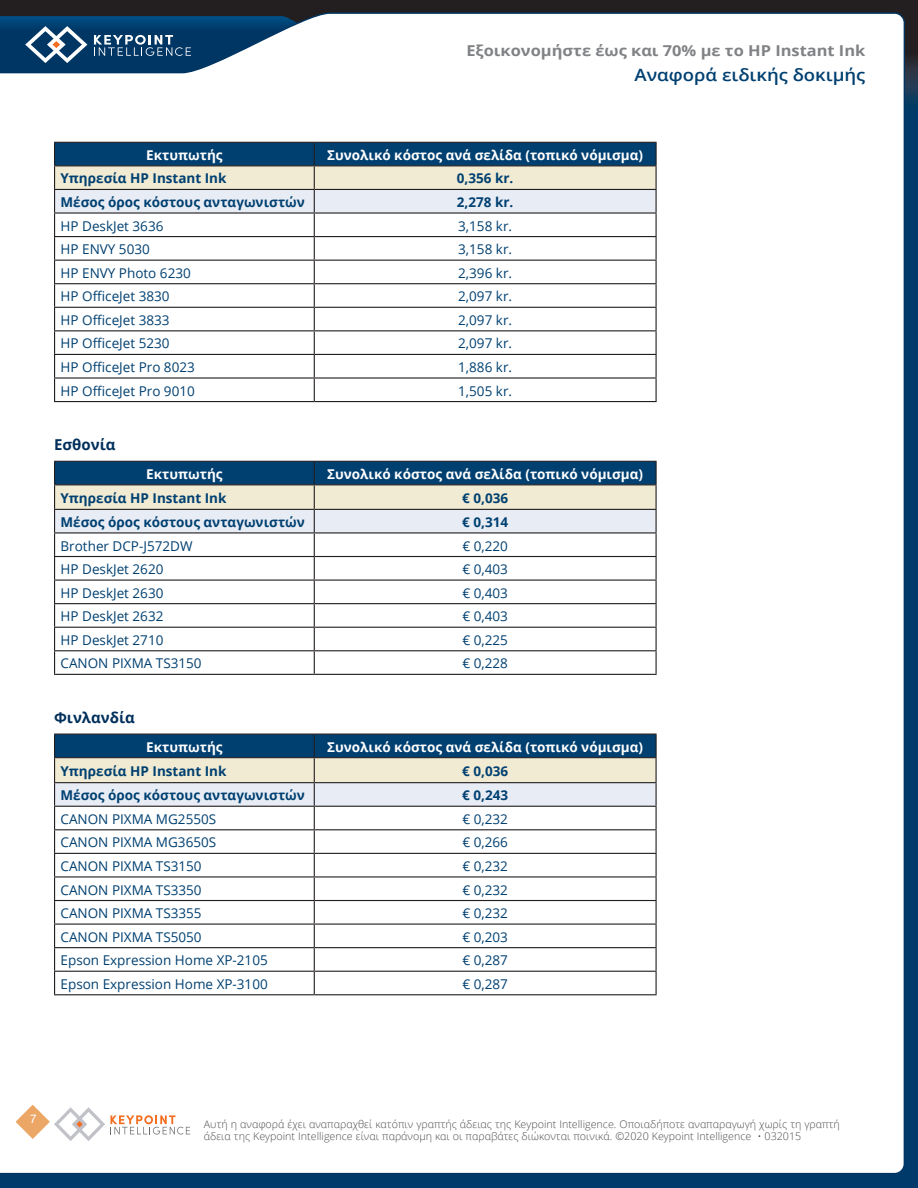
<style>
.page{position:relative;width:918px;height:1188px;background:#fff}
.page>*{position:absolute;margin:0;border:0;box-sizing:border-box;transform-origin:0 0}
.t1{font:600 16.95px "Open Sans";color:#004071;scale:1.09 1}
.t2{font:700 15px "Open Sans";color:#808285;scale:1.09 1}
.CTR_TABLE_HEAD_LEFT{font:700 15px "Open Sans";color:#002f5b}
.CTR_TABLE_TITLE{font:13.5px "Open Sans";color:#004071}
.CTR_TABLE_TITLE-2{font:700 13.5px "Open Sans";color:#004071}
.CTR_TABLE_HEAD_WHITE{font:700 13.5px "Open Sans";color:#fff}
.t3{font:11.85px "Helvetica Neue LT Pro";color:#fff}
.t4{font:300 10.5px/12px "Open Sans";color:#4b4c4d}
</style>
<div class="page">
<div style="left:0;top:60px;width:918px;height:1128px;background:#003a6a"></div>
<div style="left:0;top:0;width:918px;height:72px;background:#231f20"></div>
<svg style="left:906px;top:58px;width:12px;height:42px"></svg>
<div style="left:0;top:12px;width:906px;height:1161px;background:#fff"></div>
<svg style="left:0;top:16px;width:353px;height:69px;background:#7292ac"></svg>
<svg style="left:9px;top:1098px;width:181px;height:47px;background:#f7eee7"></svg>
<svg style="left:54px;top:142px;width:603px;height:259px;background:#dadfe2"></svg>
<hr style="left:54px;top:401px;width:260px;height:1px;background:#231f20">
<hr style="left:314px;top:401px;width:343px;height:1px;background:#231f20">
<svg style="left:54px;top:461px;width:603px;height:213px;background:#d4dbde"></svg>
<hr style="left:54px;top:674px;width:260px;height:1px;background:#231f20">
<hr style="left:314px;top:674px;width:343px;height:1px;background:#231f20">
<svg style="left:54px;top:734px;width:603px;height:260px;background:#dadfe2"></svg>
<hr style="left:54px;top:994px;width:260px;height:1px;background:#231f20">
<hr style="left:314px;top:994px;width:343px;height:1px;background:#231f20">
<p class="t2" style="left:466px;top:40px;width:368px">Εξοικονομήστε έως και 70% με το HP Instant Ink</p>
<p class="t1" style="left:634px;top:63px;width:213px">Αναφορά ειδικής δοκιμής</p>
<p class="CTR_TABLE_HEAD_WHITE" style="left:146px;top:145px;width:78px">Εκτυπωτής</p>
<p class="CTR_TABLE_HEAD_WHITE" style="left:327px;top:145px;width:317px">Συνολικό κόστος ανά σελίδα (τοπικό νόμισμα)</p>
<p class="CTR_TABLE_TITLE-2" style="left:61px;top:169px;width:167px">Υπηρεσία HP Instant Ink</p>
<p class="CTR_TABLE_TITLE-2" style="left:457px;top:169px;width:58px">0,356 kr.</p>
<p class="CTR_TABLE_TITLE-2" style="left:61px;top:193px;width:246px">Μέσος όρος κόστους ανταγωνιστών</p>
<p class="CTR_TABLE_TITLE-2" style="left:457px;top:193px;width:58px">2,278 kr.</p>
<p class="CTR_TABLE_TITLE" style="left:61px;top:216px;width:104px">HP DeskJet 3636</p>
<p class="CTR_TABLE_TITLE" style="left:458px;top:216px;width:55px">3,158 kr.</p>
<p class="CTR_TABLE_TITLE" style="left:61px;top:240px;width:91px">HP ENVY 5030</p>
<p class="CTR_TABLE_TITLE" style="left:458px;top:240px;width:55px">3,158 kr.</p>
<p class="CTR_TABLE_TITLE" style="left:61px;top:264px;width:132px">HP ENVY Photo 6230</p>
<p class="CTR_TABLE_TITLE" style="left:458px;top:264px;width:55px">2,396 kr.</p>
<p class="CTR_TABLE_TITLE" style="left:61px;top:287px;width:111px">HP OfficeJet 3830</p>
<p class="CTR_TABLE_TITLE" style="left:458px;top:287px;width:55px">2,097 kr.</p>
<p class="CTR_TABLE_TITLE" style="left:61px;top:311px;width:111px">HP OfficeJet 3833</p>
<p class="CTR_TABLE_TITLE" style="left:458px;top:311px;width:55px">2,097 kr.</p>
<p class="CTR_TABLE_TITLE" style="left:61px;top:334px;width:111px">HP OfficeJet 5230</p>
<p class="CTR_TABLE_TITLE" style="left:458px;top:334px;width:55px">2,097 kr.</p>
<p class="CTR_TABLE_TITLE" style="left:61px;top:358px;width:136px">HP OfficeJet Pro 8023</p>
<p class="CTR_TABLE_TITLE" style="left:458px;top:358px;width:55px">1,886 kr.</p>
<p class="CTR_TABLE_TITLE" style="left:61px;top:381px;width:136px">HP OfficeJet Pro 9010</p>
<p class="CTR_TABLE_TITLE" style="left:458px;top:381px;width:55px">1,505 kr.</p>
<p class="CTR_TABLE_HEAD_LEFT" style="left:54px;top:434px;width:63px">Εσθονία</p>
<p class="CTR_TABLE_HEAD_WHITE" style="left:146px;top:464px;width:78px">Εκτυπωτής</p>
<p class="CTR_TABLE_HEAD_WHITE" style="left:327px;top:464px;width:317px">Συνολικό κόστος ανά σελίδα (τοπικό νόμισμα)</p>
<p class="CTR_TABLE_TITLE-2" style="left:61px;top:488px;width:167px">Υπηρεσία HP Instant Ink</p>
<p class="CTR_TABLE_TITLE-2" style="left:462px;top:488px;width:47px">€ 0,036</p>
<p class="CTR_TABLE_TITLE-2" style="left:61px;top:513px;width:246px">Μέσος όρος κόστους ανταγωνιστών</p>
<p class="CTR_TABLE_TITLE-2" style="left:462px;top:513px;width:47px">€ 0,314</p>
<p class="CTR_TABLE_TITLE" style="left:61px;top:536px;width:134px">Brother DCP-J572DW</p>
<p class="CTR_TABLE_TITLE" style="left:462px;top:536px;width:47px">€ 0,220</p>
<p class="CTR_TABLE_TITLE" style="left:61px;top:560px;width:104px">HP DeskJet 2620</p>
<p class="CTR_TABLE_TITLE" style="left:462px;top:560px;width:47px">€ 0,403</p>
<p class="CTR_TABLE_TITLE" style="left:61px;top:584px;width:104px">HP DeskJet 2630</p>
<p class="CTR_TABLE_TITLE" style="left:462px;top:584px;width:47px">€ 0,403</p>
<p class="CTR_TABLE_TITLE" style="left:61px;top:607px;width:104px">HP DeskJet 2632</p>
<p class="CTR_TABLE_TITLE" style="left:462px;top:607px;width:47px">€ 0,403</p>
<p class="CTR_TABLE_TITLE" style="left:61px;top:631px;width:104px">HP DeskJet 2710</p>
<p class="CTR_TABLE_TITLE" style="left:462px;top:631px;width:47px">€ 0,225</p>
<p class="CTR_TABLE_TITLE" style="left:61px;top:654px;width:143px">CANON PIXMA TS3150</p>
<p class="CTR_TABLE_TITLE" style="left:462px;top:654px;width:47px">€ 0,228</p>
<p class="CTR_TABLE_HEAD_LEFT" style="left:54px;top:706px;width:82px">Φινλανδία</p>
<p class="CTR_TABLE_HEAD_WHITE" style="left:146px;top:737px;width:78px">Εκτυπωτής</p>
<p class="CTR_TABLE_HEAD_WHITE" style="left:327px;top:737px;width:317px">Συνολικό κόστος ανά σελίδα (τοπικό νόμισμα)</p>
<p class="CTR_TABLE_TITLE-2" style="left:61px;top:762px;width:167px">Υπηρεσία HP Instant Ink</p>
<p class="CTR_TABLE_TITLE-2" style="left:462px;top:762px;width:47px">€ 0,036</p>
<p class="CTR_TABLE_TITLE-2" style="left:61px;top:786px;width:246px">Μέσος όρος κόστους ανταγωνιστών</p>
<p class="CTR_TABLE_TITLE-2" style="left:462px;top:786px;width:47px">€ 0,243</p>
<p class="CTR_TABLE_TITLE" style="left:61px;top:810px;width:157px">CANON PIXMA MG2550S</p>
<p class="CTR_TABLE_TITLE" style="left:462px;top:810px;width:47px">€ 0,232</p>
<p class="CTR_TABLE_TITLE" style="left:61px;top:833px;width:157px">CANON PIXMA MG3650S</p>
<p class="CTR_TABLE_TITLE" style="left:462px;top:833px;width:47px">€ 0,266</p>
<p class="CTR_TABLE_TITLE" style="left:61px;top:857px;width:143px">CANON PIXMA TS3150</p>
<p class="CTR_TABLE_TITLE" style="left:462px;top:857px;width:47px">€ 0,232</p>
<p class="CTR_TABLE_TITLE" style="left:61px;top:880px;width:143px">CANON PIXMA TS3350</p>
<p class="CTR_TABLE_TITLE" style="left:462px;top:880px;width:47px">€ 0,232</p>
<p class="CTR_TABLE_TITLE" style="left:61px;top:904px;width:143px">CANON PIXMA TS3355</p>
<p class="CTR_TABLE_TITLE" style="left:462px;top:904px;width:47px">€ 0,232</p>
<p class="CTR_TABLE_TITLE" style="left:61px;top:928px;width:143px">CANON PIXMA TS5050</p>
<p class="CTR_TABLE_TITLE" style="left:462px;top:928px;width:47px">€ 0,203</p>
<p class="CTR_TABLE_TITLE" style="left:61px;top:951px;width:209px">Epson Expression Home XP-2105</p>
<p class="CTR_TABLE_TITLE" style="left:462px;top:951px;width:47px">€ 0,287</p>
<p class="CTR_TABLE_TITLE" style="left:61px;top:975px;width:209px">Epson Expression Home XP-3100</p>
<p class="CTR_TABLE_TITLE" style="left:462px;top:975px;width:47px">€ 0,287</p>
<p class="t3" style="left:30px;top:1111px;width:8px">7</p>
<p class="t4" style="left:204px;top:1118px;width:637px">Αυτή η αναφορά έχει αναπαραχθεί κατόπιν γραπτής άδειας της Keypoint Intelligence. Οποιαδήποτε αναπαραγωγή χωρίς τη γραπτή άδεια της Keypoint Intelligence είναι παράνομη και οι παραβάτες διώκονται ποινικά. ©2020 Keypoint Intelligence • 032015</p>
</div>
